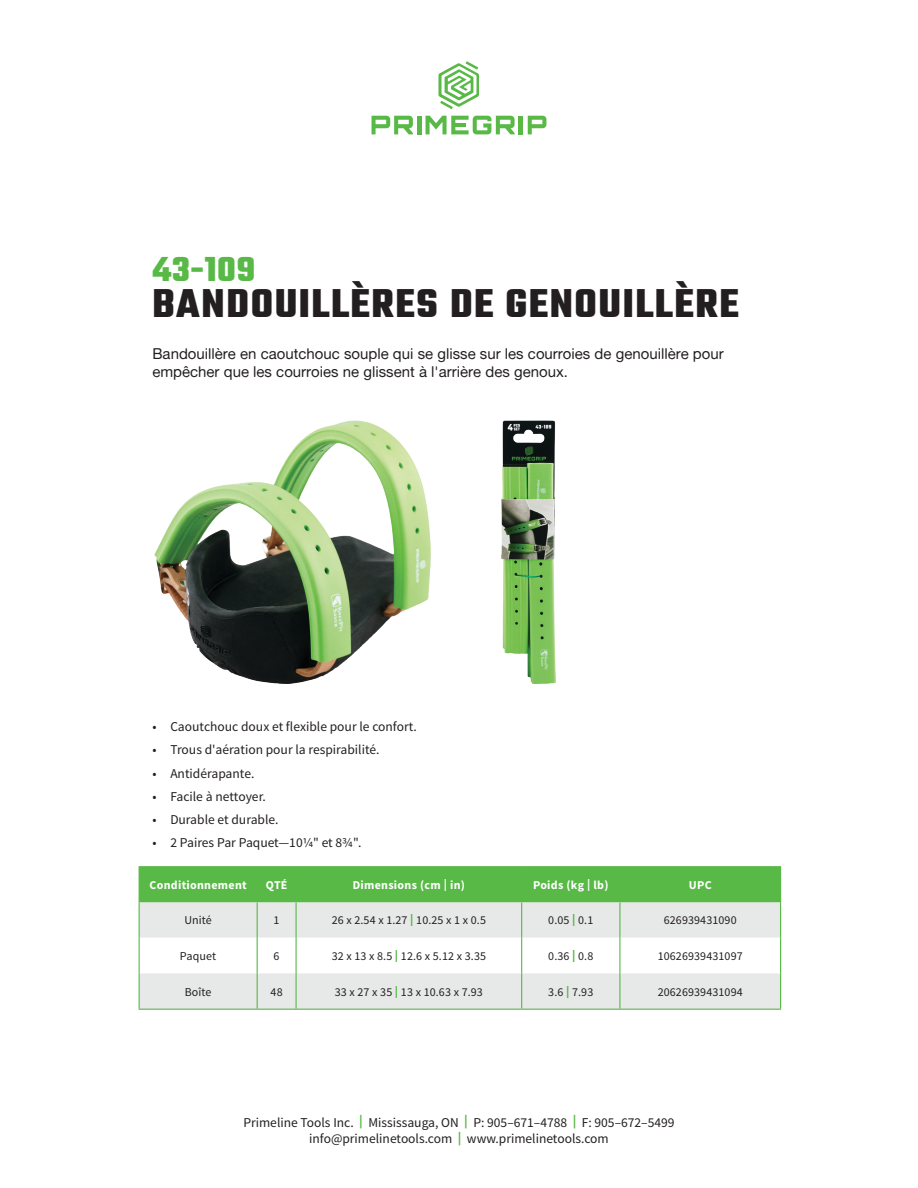
<style>
.page{position:relative;width:918px;height:1188px;background:#fff}
.page>*{position:absolute;margin:0;border:0;box-sizing:border-box;transform-origin:0 0}
.t1{font:700 43.5px "Teko";letter-spacing:.035em;color:#231f20}
.t2{font:700 37.5px "Teko";color:#58b947}
.t3{font:15px/18px "Alte Haas Grotesk";color:#231f20}
.t4{font:13.5px "Source Sans Pro";color:#231f20}
.Table_contents{font:12px "Source Sans Pro";letter-spacing:.01em;color:#231f20}
.Table_header{font:700 12px "Source Sans Pro";letter-spacing:.025em;color:#fff}
.s1{font-weight:900;color:#58b947}
.s2{font-weight:700;color:#58b947}
</style>
<div class="page">
<svg style="left:372px;top:116px;width:41px;height:18px"></svg>
<hr style="left:417px;top:116px;width:4px;height:18px;background:#58b947">
<svg style="left:426px;top:116px;width:89px;height:18px"></svg>
<hr style="left:519px;top:116px;width:4px;height:18px;background:#58b947">
<svg style="left:528px;top:116px;width:18px;height:18px"></svg>
<svg style="left:438px;top:61px;width:41px;height:48px"></svg>
<div style="left:140px;top:867px;width:640px;height:36px;background:#58b947"></div>
<svg style="left:140px;top:903px;width:640px;height:106px;fill:#e7e8e8"></svg>
<hr style="left:139px;top:903px;width:1px;height:35px;background:#58b947">
<hr style="left:257px;top:903px;width:1px;height:35px;background:#58b947">
<hr style="left:296px;top:903px;width:1px;height:35px;background:#58b947">
<hr style="left:521px;top:903px;width:1px;height:35px;background:#58b947">
<hr style="left:619px;top:903px;width:1px;height:35px;background:#58b947">
<hr style="left:780px;top:903px;width:1px;height:35px;background:#58b947">
<hr style="left:139px;top:938px;width:1px;height:35px;background:#58b947">
<hr style="left:257px;top:938px;width:1px;height:35px;background:#58b947">
<hr style="left:296px;top:938px;width:1px;height:35px;background:#58b947">
<hr style="left:521px;top:938px;width:1px;height:35px;background:#58b947">
<hr style="left:619px;top:938px;width:1px;height:35px;background:#58b947">
<hr style="left:780px;top:938px;width:1px;height:35px;background:#58b947">
<hr style="left:139px;top:973px;width:1px;height:36px;background:#58b947">
<hr style="left:257px;top:973px;width:1px;height:36px;background:#58b947">
<hr style="left:296px;top:973px;width:1px;height:36px;background:#58b947">
<hr style="left:521px;top:973px;width:1px;height:36px;background:#58b947">
<hr style="left:619px;top:973px;width:1px;height:36px;background:#58b947">
<hr style="left:780px;top:973px;width:1px;height:36px;background:#58b947">
<hr style="left:139px;top:1009px;width:118px;height:1px;background:#58b947">
<hr style="left:257px;top:1009px;width:39px;height:1px;background:#58b947">
<hr style="left:296px;top:1009px;width:226px;height:1px;background:#58b947">
<hr style="left:522px;top:1009px;width:98px;height:1px;background:#58b947">
<hr style="left:620px;top:1009px;width:161px;height:1px;background:#58b947">
<hr style="left:139px;top:866px;width:118px;height:1px;background:#58b947">
<hr style="left:139px;top:867px;width:1px;height:36px;background:#58b947">
<hr style="left:257px;top:866px;width:39px;height:1px;background:#58b947">
<hr style="left:296px;top:866px;width:226px;height:1px;background:#58b947">
<hr style="left:522px;top:866px;width:98px;height:1px;background:#58b947">
<hr style="left:620px;top:866px;width:161px;height:1px;background:#58b947">
<hr style="left:780px;top:867px;width:1px;height:36px;background:#58b947">
<img style="left:501px;top:421px;width:55px;height:263px">
<img style="left:154px;top:421px;width:276px;height:263px">
<p class="t2" style="left:152px;top:245px;width:104px">43-109</p>
<p class="t1" style="left:152px;top:275px;width:588px">BANDOUILLÈRES DE GENOUILLÈRE</p>
<p class="t3" style="left:152px;top:344px;width:573px">Bandouillère en caoutchouc souple qui se glisse sur les courroies de genouillère pour empêcher que les courroies ne glissent à l'arrière des genoux.</p>
<p class="t4" style="left:152px;top:718px;width:266px">• Caoutchouc doux et flexible pour le confort.</p>
<p class="t4" style="left:152px;top:742px;width:229px">• Trous d'aération pour la respirabilité.</p>
<p class="t4" style="left:152px;top:765px;width:104px">• Antidérapante.</p>
<p class="t4" style="left:152px;top:788px;width:115px">• Facile à nettoyer.</p>
<p class="t4" style="left:152px;top:811px;width:128px">• Durable et durable.</p>
<p class="t4" style="left:152px;top:835px;width:211px">• 2 Paires Par Paquet—10¼" et 8¾".</p>
<p class="Table_header" style="left:150px;top:877px;width:99px">Conditionnement</p>
<p class="Table_header" style="left:266px;top:877px;width:23px">QTÉ</p>
<p class="Table_header" style="left:353px;top:877px;width:114px">Dimensions (cm | in)</p>
<p class="Table_header" style="left:533px;top:877px;width:77px">Poids (kg | lb)</p>
<p class="Table_header" style="left:689px;top:877px;width:24px">UPC</p>
<p class="Table_contents" style="left:184px;top:913px;width:29px">Unité</p>
<p class="Table_contents" style="left:274px;top:913px;width:7px">1</p>
<p class="Table_contents" style="left:332px;top:913px;width:156px">26 x 2.54 x 1.27 <span class="s1">|</span> 10.25 x 1 x 0.5</p>
<p class="Table_contents" style="left:548px;top:913px;width:47px">0.05 <span class="s1">|</span> 0.1</p>
<p class="Table_contents" style="left:664px;top:913px;width:74px">626939431090</p>
<p class="Table_contents" style="left:180px;top:949px;width:38px">Paquet</p>
<p class="Table_contents" style="left:274px;top:949px;width:7px">6</p>
<p class="Table_contents" style="left:332px;top:949px;width:156px">32 x 13 x 8.5 <span class="s1">|</span> 12.6 x 5.12 x 3.35</p>
<p class="Table_contents" style="left:548px;top:949px;width:47px">0.36 <span class="s1">|</span> 0.8</p>
<p class="Table_contents" style="left:658px;top:949px;width:87px">10626939431097</p>
<p class="Table_contents" style="left:185px;top:984px;width:28px">Boîte</p>
<p class="Table_contents" style="left:271px;top:984px;width:14px">48</p>
<p class="Table_contents" style="left:335px;top:984px;width:150px">33 x 27 x 35 <span class="s1">|</span> 13 x 10.63 x 7.93</p>
<p class="Table_contents" style="left:548px;top:984px;width:47px">3.6 <span class="s1">|</span> 7.93</p>
<p class="Table_contents" style="left:658px;top:984px;width:87px">20626939431094</p>
<p class="t4" style="left:243px;top:1114px;width:433px">Primeline Tools Inc. <span class="s2">|</span> Mississauga, ON <span class="s2">|</span> P: 905–671–4788 <span class="s2">|</span> F: 905–672–5499</p>
<p class="t4" style="left:309px;top:1130px;width:301px">info@primelinetools.com <span class="s2">|</span> www.primelinetools.com</p>
</div>
